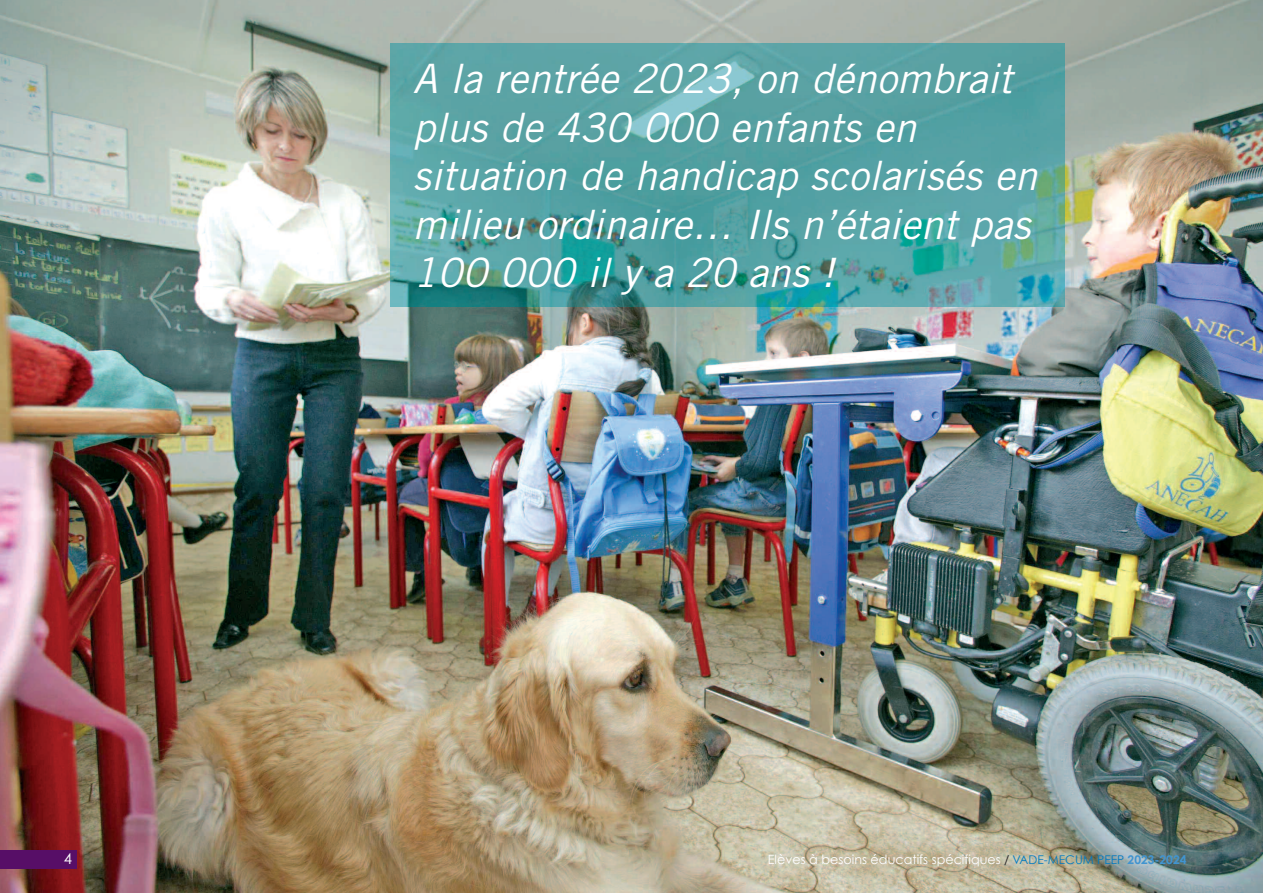
<style>
.page{position:relative;width:1263px;height:893px;background:#fff}
.page>*{position:absolute;margin:0;border:0;box-sizing:border-box;transform-origin:0 0}
.t1{font:italic 40.5px/48.6px "Trade Gothic";letter-spacing:.005em;color:#fff}
.t2{font:15px "Century Gothic";color:#fff}
.t3{font:12.75px "Century Gothic";color:#fff}
.s1{font-size:12px;color:#231f20}
.s2{font-size:12px;color:#007ac2}
.s3{font-weight:700;font-size:12px;color:#4194d0}
</style>
<div class="page">
<img style="left:0;top:0;width:1263px;height:893px">
<div style="left:0;top:850px;width:77px;height:18px;background:#570e67"></div>
<img style="left:390px;top:44px;width:674px;height:262px">
<p class="t1" style="left:413px;top:58px;width:626px">A la rentrée 2023, on dénombrait plus de 430 000 enfants en situation de handicap scolarisés en milieu ordinaire… Ils n’étaient pas<br>100 000 il y a 20 ans !</p>
<p class="t2" style="left:64px;top:849px;width:10px">4</p>
<p class="t3" style="left:768px;top:851px;width:420px">Elèves à besoins éducatifs spécifiques <span class="s1">/</span> <span class="s2">VADE-MECUM PEEP</span> <span class="s3">2023-2024</span></p>
</div>
